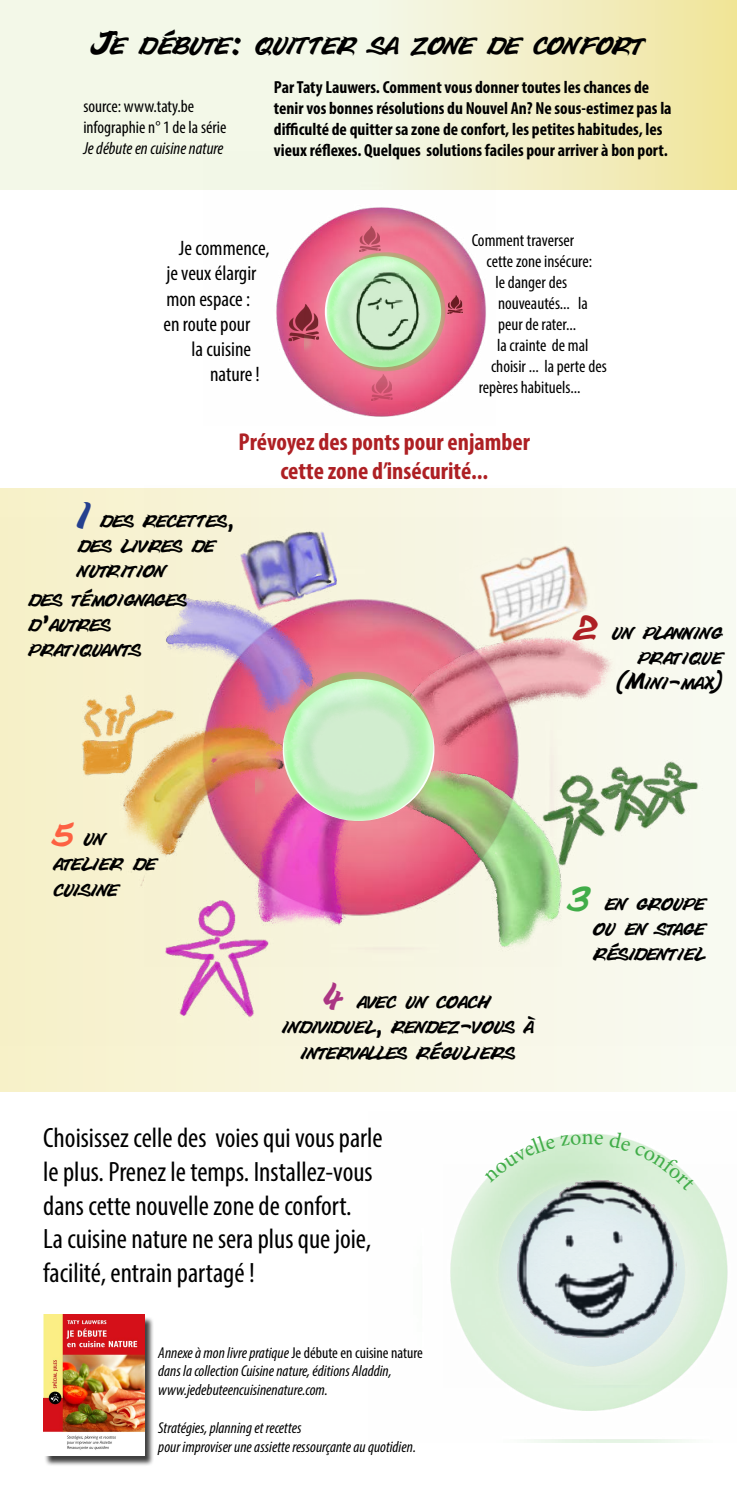
<style>
.page{position:relative;width:737px;height:1489px;background:#fff}
.page>*{position:absolute;margin:0;border:0;box-sizing:border-box;transform-origin:0 0}
.t1{font:29.75px "Bottle Depot";color:#000}
.t2{font:condensed 28px/33.6px "Myriad Pro";color:#000}
.t3{font:700 condensed 24.5px/29.4px "Myriad Pro";color:#ae2024;text-align:center}
.t4{font:21px/25.2px "Bottle Depot";color:#000}
.t5{font:condensed 21px "Myriad Pro";color:#000}
.t6{font:700 condensed 17.5px/21px "Myriad Pro";color:#000}
.t7{font:condensed 17.5px/21px "Myriad Pro";color:#000}
.t8{font:italic condensed 17.5px "Myriad Pro";color:#000}
.t9{font:italic condensed 15.75px/18.9px "Myriad Pro";color:#000}
.s1{font-size:31.5px;color:#25408f}
.s2{font-size:31.5px;color:#ae2024}
.s3{font-size:31.5px;color:#fd6142}
.s4{font-size:31.5px;color:#ab3583}
.s5{font-style:normal}
.s6{font-size:31.5px;color:#41ad49}
</style>
<div class="page">
<div style="left:0;top:488px;width:735px;height:603px;background:linear-gradient(to right,#f7f1cb,#f9fbf5)"></div>
<img style="left:144px;top:488px;width:417px;height:29px">
<svg style="left:0;top:0;width:737px;height:190px;background:#f2f2d4"></svg>
<div style="left:44px;top:1316px;width:111px;height:150px;background:#000;opacity:.75"></div>
<img style="left:43px;top:1314px;width:101px;height:140px">
<img style="left:0;top:517px;width:736px;height:528px">
<img style="left:511px;top:1134px;width:178px;height:308px">
<img style="left:450px;top:1163px;width:278px;height:224px">
<img style="left:255px;top:670px;width:202px;height:151px">
<img style="left:203px;top:152px;width:292px;height:265px">
<img style="left:464px;top:293px;width:11px;height:23px">
<img style="left:280px;top:300px;width:24px;height:46px">
<img style="left:366px;top:371px;width:45px;height:33px">
<img style="left:304px;top:251px;width:160px;height:120px">
<img style="left:353px;top:223px;width:45px;height:33px">
<svg style="left:484px;top:1133px;width:119px;height:49px"></svg>
<svg style="left:609px;top:1134px;width:86px;height:57px"></svg>
<h1 class="t1" style="left:91px;top:21px;width:555px">Je débute: quitter sa zone de confort</h1>
<p class="t6" style="left:274px;top:77px;width:399px">Par Taty Lauwers. Comment vous donner toutes les chances de tenir vos bonnes résolutions du Nouvel An? Ne sous-estimez pas la difficulté de quitter sa zone de confort, les petites habitudes, les vieux réflexes. Quelques solutions faciles pour arriver à bon port.</p>
<p class="t7" style="left:83px;top:95px;width:145px">source: www.taty.be infographie n° 1 de la série</p>
<p class="t8" style="left:83px;top:137px;width:142px">Je débute en cuisine nature</p>
<p class="t7" style="left:472px;top:230px;width:104px">Comment traverser</p>
<p class="t7" style="left:486px;top:251px;width:107px">cette zone insécure:</p>
<p class="t7" style="left:495px;top:272px;width:73px">le danger des</p>
<p class="t7" style="left:498px;top:293px;width:91px">nouveautés... la</p>
<p class="t7" style="left:498px;top:314px;width:80px">peur de rater...</p>
<p class="t7" style="left:497px;top:335px;width:93px">la crainte de mal</p>
<p class="t7" style="left:491px;top:356px;width:117px">choisir ... la perte des</p>
<p class="t7" style="left:479px;top:377px;width:103px">repères habituels...</p>
<h3 class="t3" style="left:239px;top:426px;width:293px">Prévoyez des ponts pour enjamber cette zone d’insécurité...</h3>
<p class="t5" style="left:179px;top:235px;width:92px">Je commence,</p>
<p class="t5" style="left:166px;top:261px;width:91px">je veux élargir</p>
<p class="t5" style="left:166px;top:286px;width:85px">mon espace :</p>
<p class="t5" style="left:163px;top:311px;width:88px">en route pour</p>
<p class="t5" style="left:191px;top:336px;width:61px">la cuisine</p>
<p class="t5" style="left:210px;top:361px;width:51px">nature !</p>
<p class="t4" style="left:78px;top:505px;width:157px"><span class="s1">1</span> des recettes, des livres de nutrition</p>
<p class="t4" style="left:29px;top:584px;width:160px">des témoignages d’autres pratiquants</p>
<p class="t4" style="left:575px;top:617px;width:149px;text-align:right"><span class="s2">2</span> un planning pratique (Mini-max)</p>
<p class="t4" style="left:54px;top:823px;width:104px"><span class="s3">5</span> un atelier de cuisine</p>
<p class="t4" style="left:282px;top:986px;width:253px;text-align:center"><span class="s4">4</span> avec un coach individuel, rendez-vous à intervalles réguliers</p>
<h2 class="t2" style="left:43px;top:1120px;width:341px">Choisissez celle des voies qui vous parle le plus. Prenez le temps. Installez-vous dans cette nouvelle zone de confort.<br>La cuisine nature ne sera plus que joie, facilité, entrain partagé !</h2>
<p class="t9" style="left:158px;top:1342px;width:266px">Annexe à mon livre pratique <span class="s5">Je débute en cuisine nature </span>dans la collection Cuisine nature, éditions Aladdin, www.jedebuteencuisinenature.com.</p>
<p class="t9" style="left:158px;top:1418px;width:259px">Stratégies, planning et recettes<br>pour improviser une assiette ressourçante au quotidien.</p>
<p class="t4" style="left:594px;top:888px;width:113px;text-align:justify;text-indent:-23px"><span class="s6">3</span> en groupe ou en stage résidentiel</p>
</div>
